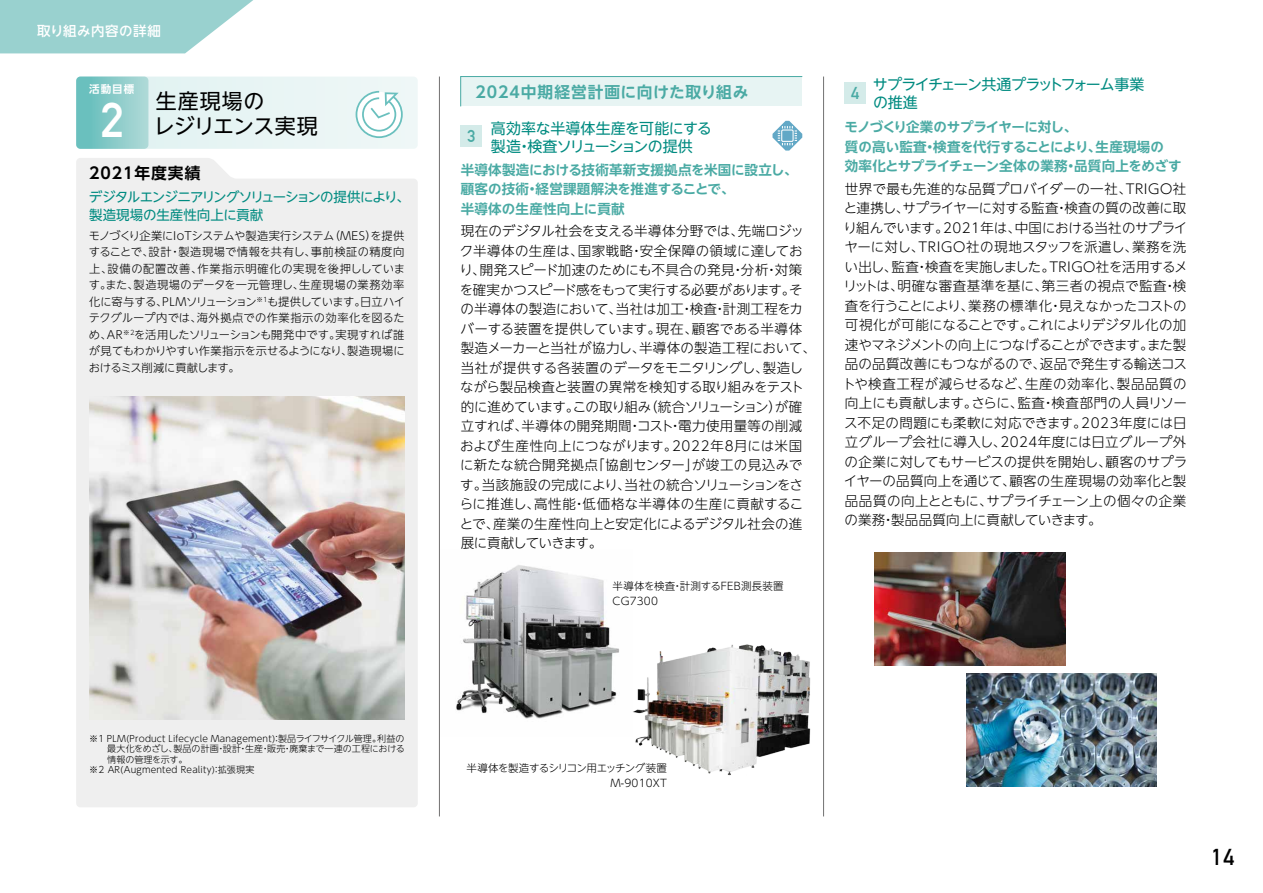
<style>
.page{position:relative;width:1263px;height:893px;background:#fff}
.page>*{position:absolute;margin:0;border:0;box-sizing:border-box;transform-origin:0 0}
.t1{font:700 48px "DIN Alternate";color:#fff}
.t2{font:700 22.5px "DIN Alternate";color:#000}
.t3{font:21px/25.2px "UD Shin Go NT Pro";letter-spacing:.01em;color:#000}
.t4{font:700 16.8px "DIN Alternate";color:#4aaaa4}
.t5{font:700 15.75px "UD Shin Go NT Pro De";letter-spacing:.06em;color:#4aaaa4}
.t6{font:700 15.75px "UD Shin Go NT Pro De";letter-spacing:.06em;color:#000}
.t7{font:15px/18px "UD Shin Go NT Pro";letter-spacing:-.04em;color:#008b81}
.t8{font:15px/18px "UD Shin Go NT Pro";letter-spacing:-.06em;color:#008b81}
.t9{font:300 13.5px/19.5px "UD Shin Go NT Pro";letter-spacing:.005em;color:#000;text-align:justify}
.t10{font:700 13.5px/19.5px "UD Shin Go NT Pro De";letter-spacing:-.005em;color:#4aaaa4}
.t11{font:700 13.5px/19.5px "UD Shin Go NT Pro De";letter-spacing:.02em;color:#4aaaa4}
.t12{font:13.5px/18px "UD Shin Go NT Pro";letter-spacing:-.045em;color:#008b81}
.t13{font:500 13.5px "UD Shin Go NT Pro";letter-spacing:.035em;color:#fff}
.t14{font:300 11.25px/16.5px "UD Shin Go NT Pro";letter-spacing:-.025em;color:#000;text-align:justify}
.t15{font:300 10.5px/15px "UD Shin Go NT Pro";letter-spacing:-.02em;color:#000;text-align:right}
.t16{font:300 10.5px/15px "UD Shin Go NT Pro";letter-spacing:.02em;color:#000}
.t17{font:700 10.5px "UD Shin Go NT Pro De";color:#fff}
.t18{font:300 9px "UD Shin Go NT Pro";letter-spacing:.02em;color:#000}
</style>
<div class="page">
<svg style="left:0;top:0;width:253px;height:53px;background:#a6d7d5"></svg>
<img style="left:456px;top:565px;width:163px;height:154px">
<img style="left:633px;top:644px;width:178px;height:131px">
<div style="left:845px;top:83px;width:21px;height:21px;background:#d4ebe9"></div>
<svg style="left:76px;top:77px;width:342px;height:72px;background:#d1eaea"></svg>
<hr style="left:439px;top:77px;width:1px;height:739px;background:#727171">
<hr style="left:823px;top:77px;width:1px;height:739px;background:#727171">
<div style="left:76px;top:158px;width:342px;height:649px;background:#efefef"></div>
<svg style="left:460px;top:76px;width:343px;height:31px;background:#e2f1f0"></svg>
<div style="left:461px;top:125px;width:21px;height:21px;background:#d4ebe9"></div>
<svg style="left:772px;top:121px;width:30px;height:30px"></svg>
<img style="left:875px;top:552px;width:190px;height:113px">
<img style="left:966px;top:674px;width:190px;height:112px">
<img style="left:89px;top:397px;width:315px;height:322px">
<p class="t13" style="left:37px;top:20px;width:125px">取り組み内容の詳細</p>
<p class="t17" style="left:89px;top:81px;width:47px">活動目標</p>
<h3 class="t3" style="left:154px;top:88px;width:166px">生産現場の<br>レジリエンス実現</h3>
<p class="t6" style="left:89px;top:160px;width:113px">2021年度実績</p>
<p class="t12" style="left:89px;top:188px;width:323px">デジタルエンジニアリングソリューションの提供により、製造現場の生産性向上に貢献</p>
<h1 class="t1" style="left:101px;top:83px;width:25px">2</h1>
<p class="t14" style="left:89px;top:227px;width:318px">モノづくり企業にIoTシステムや製造実行システム（MES）を提供することで、設計・製造現場で情報を共有し、事前検証の精度向上、設備の配置改善、作業指示明確化の実現を後押ししています。また、製造現場のデータを一元管理し、生産現場の業務効率化に寄与する、PLMソリューション<sup>※１</sup>も提供しています。日立ハイテクグループ内では、海外拠点での作業指示の効率化を図るため、AR<sup>※２</sup>を活用したソリューションも開発中です。実現すれば誰が見てもわかりやすい作業指示を示せるようになり、製造現場におけるミス削減に貢献します。</p>
<p class="t18" style="left:89px;top:731px;width:317px">※１ PLM(Product Lifecycle Management)：製品ライフサイクル管理。利益の</p>
<p class="t18" style="left:107px;top:742px;width:299px">最大化をめざし、製品の計画・設計・生産・販売・廃棄まで一連の工程における</p>
<p class="t18" style="left:107px;top:752px;width:82px">情報の管理を示す。</p>
<p class="t18" style="left:89px;top:763px;width:167px">※2 AR(Augmented Reality)：拡張現実</p>
<p class="t5" style="left:476px;top:79px;width:274px">2024中期経営計画に向けた取り組み</p>
<p class="t4" style="left:467px;top:123px;width:10px">3</p>
<p class="t7" style="left:491px;top:119px;width:222px">高効率な半導体生産を可能にする製造・検査ソリューションの提供</p>
<p class="t11" style="left:461px;top:159px;width:338px">半導体製造における技術革新支援拠点を米国に設立し、顧客の技術・経営課題解決を推進することで、<br>半導体の生産性向上に貢献</p>
<p class="t9" style="left:459px;top:221px;width:358px;text-align:left">現在のデジタル社会を支える半導体分野では、先端ロジック半導体の生産は、国家戦略・安全保障の領域に達しており、開発スピード加速のためにも不具合の発見・分析・対策を確実かつスピード感をもって実行する必要があります。その半導体の製造において、当社は加工・検査・計測工程をカバーする装置を提供しています。現在、顧客である半導体製造メーカーと当社が協力し、半導体の製造工程において、当社が提供する各装置のデータをモニタリングし、製造しながら製品検査と装置の異常を検知する取り組みをテスト的に進めています。この取り組み（統合ソリューション）が確立すれば、半導体の開発期間・コスト・電力使用量等の削減および生産性向上につながります。2022年8月には米国に新たな統合開発拠点「協創センター」が竣工の見込みです。当該施設の完成により、当社の統合ソリューションをさらに推進し、高性能・低価格な半導体の生産に貢献することで、産業の生産性向上と安定化によるデジタル社会の進展に貢献していきます。</p>
<p class="t16" style="left:613px;top:578px;width:173px">半導体を検査・計測するFEB測長装置<br>CG7300</p>
<p class="t4" style="left:851px;top:81px;width:10px">4</p>
<p class="t8" style="left:873px;top:75px;width:273px">サプライチェーン共通プラットフォーム事業の推進</p>
<p class="t10" style="left:844px;top:117px;width:339px">モノづくり企業のサプライヤーに対し、<br>質の高い監査・検査を代行することにより、生産現場の<br>効率化とサプライチェーン全体の業務・品質向上をめざす</p>
<p class="t9" style="left:842px;top:179px;width:347px">世界で最も先進的な品質プロバイダーの一社、TRIGO社と連携し、サプライヤーに対する監査・検査の質の改善に取り組んでいます。2021年は、中国における当社のサプライヤーに対し、TRIGO社の現地スタッフを派遣し、業務を洗い出し、監査・検査を実施しました。TRIGO社を活用するメリットは、明確な審査基準を基に、第三者の視点で監査・検査を行うことにより、業務の標準化・見えなかったコストの可視化が可能になることです。これによりデジタル化の加速やマネジメントの向上につなげることができます。また製品の品質改善にもつながるので、返品で発生する輸送コストや検査工程が減らせるなど、生産の効率化、製品品質の向上にも貢献します。さらに、監査・検査部門の人員リソース不足の問題にも柔軟に対応できます。2023年度には日立グループ会社に導入し、2024年度には日立グループ外の企業に対してもサービスの提供を開始し、顧客のサプライヤーの品質向上を通じて、顧客の生産現場の効率化と製品品質の向上とともに、サプライチェーン上の個々の企業の業務・製品品質向上に貢献していきます。</p>
<p class="t15" style="left:467px;top:760px;width:202px">半導体を製造するシリコン用エッチング装置<br>M-9010XT</p>
<h2 class="t2" style="left:1211px;top:840px;width:24px">14</h2>
</div>
